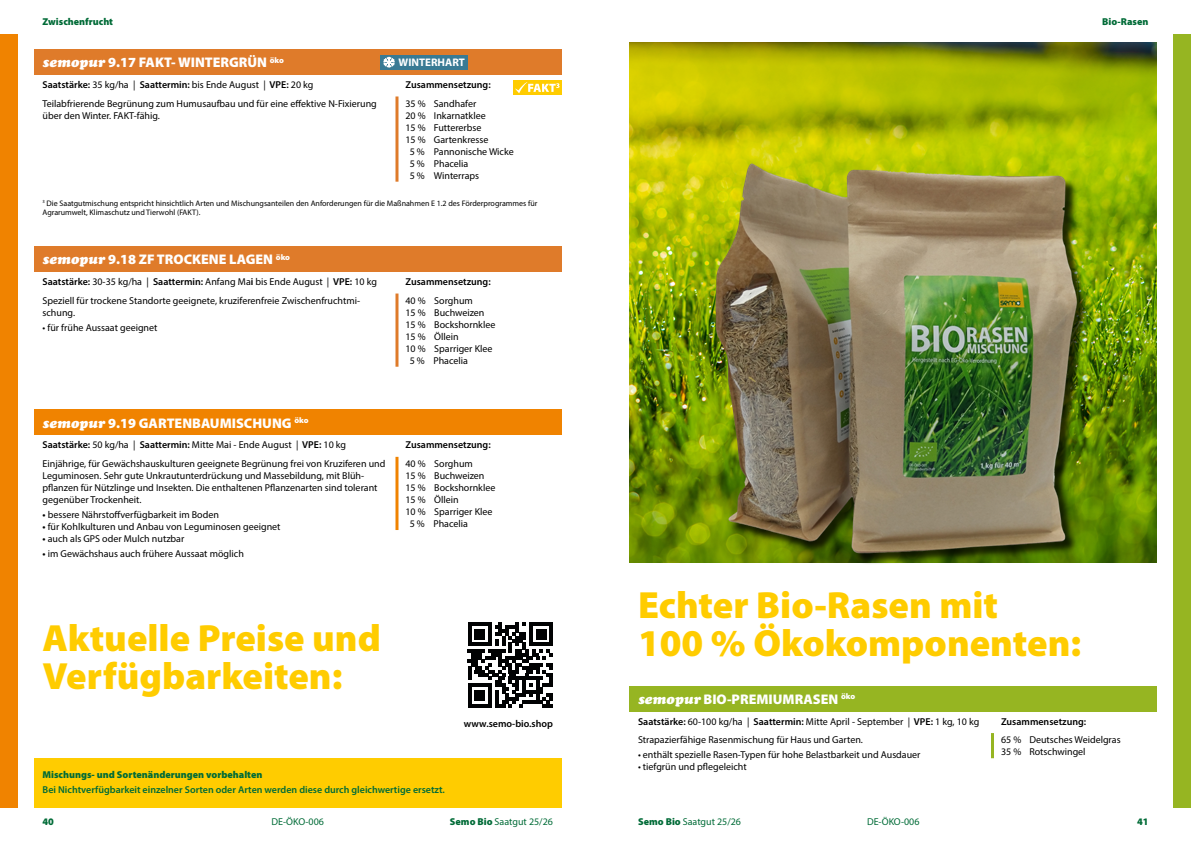
<style>
.page{position:relative;width:1191px;height:842px;background:#fff}
.page>*{position:absolute;margin:0;border:0;box-sizing:border-box;transform-origin:0 0}
.t1{font:900 38px/38px "Myriad Pro";color:#fc0}
.t2{font:900 14px "Myriad Pro";color:#fff}
.t3{font:700 11px "Myriad Pro";color:#fff}
.t4{font:10px/12px "Myriad Pro";color:#000}
.t5{font:600 10px "Myriad Pro";color:#000}
.t6{font:600 10px "Myriad Pro";color:#006b37}
.t7{font:900 10px "Myriad Pro";color:#006b37}
.t8{font:10px "Myriad Pro";color:#006b37}
.t9{font:8px/9.6px "Myriad Pro";color:#000}
.s1{font-family:"Cooper Black Std";font-weight:400;font-style:italic}
.s2{font-weight:400}
.s3{font-weight:600}
.s4{font-weight:900}
</style>
<div class="page">
<div style="left:0;top:34px;width:17px;height:774px;background:#f08300"></div>
<div style="left:34px;top:759px;width:527px;height:49px;background:#fc0"></div>
<div style="left:34px;top:410px;width:527px;height:25px;background:#f08300"></div>
<hr style="left:395px;top:457px;width:3px;height:73px;background:#f08300">
<div style="left:34px;top:246px;width:527px;height:26px;background:#df7b2a"></div>
<hr style="left:395px;top:294px;width:3px;height:73px;background:#df7b2a">
<div style="left:34px;top:49px;width:527px;height:26px;background:#df7b2a"></div>
<hr style="left:395px;top:96px;width:3px;height:86px;background:#df7b2a">
<div style="left:513px;top:80px;width:48px;height:15px;background:#fc0"></div>
<svg style="left:515px;top:82px;width:44px;height:11px"></svg>
<div style="left:380px;top:55px;width:88px;height:15px;background:#397a94"></div>
<svg style="left:383px;top:56px;width:12px;height:12px"></svg>
<svg style="left:468px;top:622px;width:85px;height:85px"></svg>
<hr style="left:468px;top:704px;width:24px;height:3px;background:#010203">
<div style="left:475px;top:690px;width:10px;height:10px;background:#010203"></div>
<img style="left:629px;top:43px;width:528px;height:520px">
<div style="left:1174px;top:34px;width:17px;height:774px;background:#96b522"></div>
<div style="left:629px;top:686px;width:528px;height:25px;background:#96b522"></div>
<hr style="left:991px;top:733px;width:3px;height:25px;background:#96b522">
<img style="left:647px;top:142px;width:527px;height:425px">
<p class="t7" style="left:43px;top:14px;width:72px">Zwischenfrucht</p>
<p class="t7" style="left:1102px;top:14px;width:48px">Bio-Rasen</p>
<h2 class="t2" style="left:43px;top:53px;width:243px"><span class="s1">semopur</span> 9.17 FAKT- WINTERGRÜN <sup>öko</sup></h2>
<p class="t5" style="left:43px;top:78px;width:272px">Saatstärke: <span class="s2">35 kg/ha |</span> Saattermin: <span class="s2">bis Ende August |</span> VPE: <span class="s2">20 kg</span></p>
<p class="t5" style="left:405px;top:78px;width:87px">Zusammensetzung:</p>
<p class="t4" style="left:43px;top:97px;width:336px">Teilabfrierende Begrünung zum Humusaufbau und für eine effektive N-Fixierung über den Winter. FAKT-fähig.</p>
<p class="t4" style="left:405px;top:97px;width:72px">35 % Sandhafer</p>
<p class="t3" style="left:398px;top:55px;width:68px">WINTERHART</p>
<p class="t4" style="left:405px;top:109px;width:82px">20 % Inkarnatklee</p>
<p class="t4" style="left:405px;top:121px;width:78px">15 % Futtererbse</p>
<p class="t4" style="left:405px;top:133px;width:84px">15 % Gartenkresse</p>
<p class="t4" style="left:410px;top:145px;width:106px">5 % Pannonische Wicke</p>
<p class="t4" style="left:410px;top:157px;width:60px">5 % Phacelia</p>
<p class="t4" style="left:410px;top:169px;width:71px">5 % Winterraps</p>
<p class="t9" style="left:43px;top:198px;width:496px"><sup>3</sup> Die Saatgutmischung entspricht hinsichtlich Arten und Mischungsanteilen den Anforderungen für die Maßnahmen E 1.2 des Förderprogrammes für<br>Agrarumwelt, Klimaschutz und Tierwohl (FAKT).</p>
<h2 class="t2" style="left:43px;top:250px;width:249px"><span class="s1">semopur</span> 9.18 ZF TROCKENE LAGEN <sup>öko</sup></h2>
<p class="t4" style="left:43px;top:275px;width:336px"><span class="s3">Saatstärke:</span> 30-35 kg/ha | <span class="s3">Saattermin:</span> Anfang Ma<span class="s3">i</span> bis Ende August | <span class="s3">VPE:</span> 10 kg</p>
<p class="t5" style="left:405px;top:275px;width:87px">Zusammensetzung:</p>
<p class="t4" style="left:43px;top:294px;width:319px">Speziell für trockene Standorte geeignete, kruziferenfreie Zwischenfruchtmi&shy;schung.</p>
<p class="t4" style="left:43px;top:321px;width:116px">• für frühe Aussaat geeignet</p>
<p class="t4" style="left:405px;top:294px;width:69px">40 % Sorghum</p>
<p class="t4" style="left:405px;top:306px;width:80px">15 % Buchweizen</p>
<p class="t4" style="left:405px;top:318px;width:91px">15 % Bockshornklee</p>
<p class="t4" style="left:405px;top:330px;width:55px">15 % Öllein</p>
<p class="t4" style="left:405px;top:342px;width:89px">10 % Sparriger Klee</p>
<p class="t4" style="left:410px;top:354px;width:60px">5 % Phacelia</p>
<h2 class="t2" style="left:43px;top:414px;width:267px"><span class="s1">semopur</span> 9.19 GARTENBAUMISCHUNG <sup>öko</sup></h2>
<p class="t4" style="left:43px;top:439px;width:305px"><span class="s3">Saatstärke:</span> 50 kg/ha | <span class="s3">Saattermin:</span> Mitte Mai - Ende August | <span class="s3">VPE:</span> 10 kg</p>
<p class="t5" style="left:405px;top:439px;width:87px">Zusammensetzung:</p>
<p class="t4" style="left:43px;top:458px;width:344px">Einjährige, für Gewächshauskulturen geeignete Begrünung frei von Kruziferen und Leguminosen. Sehr gute Unkrautunterdrückung und Massebildung, mit Blüh&shy;pflanzen für Nützlinge und Insekten. Die enthaltenen Pflanzenarten sind tolerant gegenüber Trockenheit.</p>
<p class="t4" style="left:43px;top:508px;width:178px"><span class="s3">•</span> bessere Nährstoffverfügbarkeit im Boden</p>
<p class="t4" style="left:43px;top:520px;width:239px"><span class="s3">•</span> für Kohlkulturen und Anbau von Leguminosen geeignet</p>
<p class="t4" style="left:43px;top:532px;width:143px"><span class="s3">•</span> auch als GPS oder Mulch nutzbar</p>
<p class="t4" style="left:43px;top:547px;width:203px"><span class="s3">•</span> im Gewächshaus auch frühere Aussaat möglich</p>
<p class="t4" style="left:405px;top:458px;width:69px">40 % Sorghum</p>
<p class="t4" style="left:405px;top:470px;width:80px">15 % Buchweizen</p>
<p class="t4" style="left:405px;top:482px;width:91px">15 % Bockshornklee</p>
<p class="t4" style="left:405px;top:494px;width:55px">15 % Öllein</p>
<p class="t4" style="left:405px;top:506px;width:89px">10 % Sparriger Klee</p>
<p class="t4" style="left:410px;top:518px;width:60px">5 % Phacelia</p>
<h1 class="t1" style="left:43px;top:617px;width:340px">Aktuelle Preise und<br>Verfügbarkeiten:</h1>
<p class="t7" style="left:43px;top:768px;width:221px">Mischungs- und Sortenänderungen vorbehalten</p>
<p class="t6" style="left:43px;top:783px;width:404px">Bei Nichtverfügbarkeit einzelner Sorten oder Arten werden diese durch gleichwertige ersetzt.</p>
<p class="t5" style="left:464px;top:717px;width:90px">www.semo-bio.shop</p>
<h1 class="t1" style="left:638px;top:584px;width:445px">Echter Bio-Rasen mit<br>100 % Ökokomponenten:</h1>
<h2 class="t2" style="left:638px;top:690px;width:219px"><span class="s1">semopur</span> BIO-PREMIUMRASEN <sup>öko</sup></h2>
<p class="t4" style="left:638px;top:715px;width:343px"><span class="s3">Saatstärke:</span> 60-100 kg/ha | <span class="s3">Saattermin:</span> Mitte April - September | <span class="s3">VPE:</span> 1 kg, 10 kg</p>
<p class="t5" style="left:1001px;top:715px;width:87px">Zusammensetzung:</p>
<p class="t4" style="left:638px;top:734px;width:226px">Strapazierfähige Rasenmischung für Haus und Garten.</p>
<p class="t4" style="left:638px;top:749px;width:284px">• enthält spezielle Rasen-Typen für hohe Belastbarkeit und Ausdauer</p>
<p class="t4" style="left:638px;top:761px;width:110px">• tiefgrün und pflegeleicht</p>
<p class="t4" style="left:1001px;top:734px;width:121px">65 % Deutsches Weidelgras<br>35 % Rotschwingel</p>
<p class="t7" style="left:43px;top:815px;width:13px">40</p>
<p class="t8" style="left:271px;top:815px;width:54px">DE-ÖKO-006</p>
<p class="t8" style="left:450px;top:815px;width:105px"><span class="s4">Semo Bio</span> Saatgut 25/26</p>
<p class="t8" style="left:638px;top:815px;width:105px"><span class="s4">Semo Bio</span> Saatgut 25/26</p>
<p class="t8" style="left:867px;top:815px;width:54px">DE-ÖKO-006</p>
<p class="t7" style="left:1137px;top:815px;width:13px">41</p>
</div>
